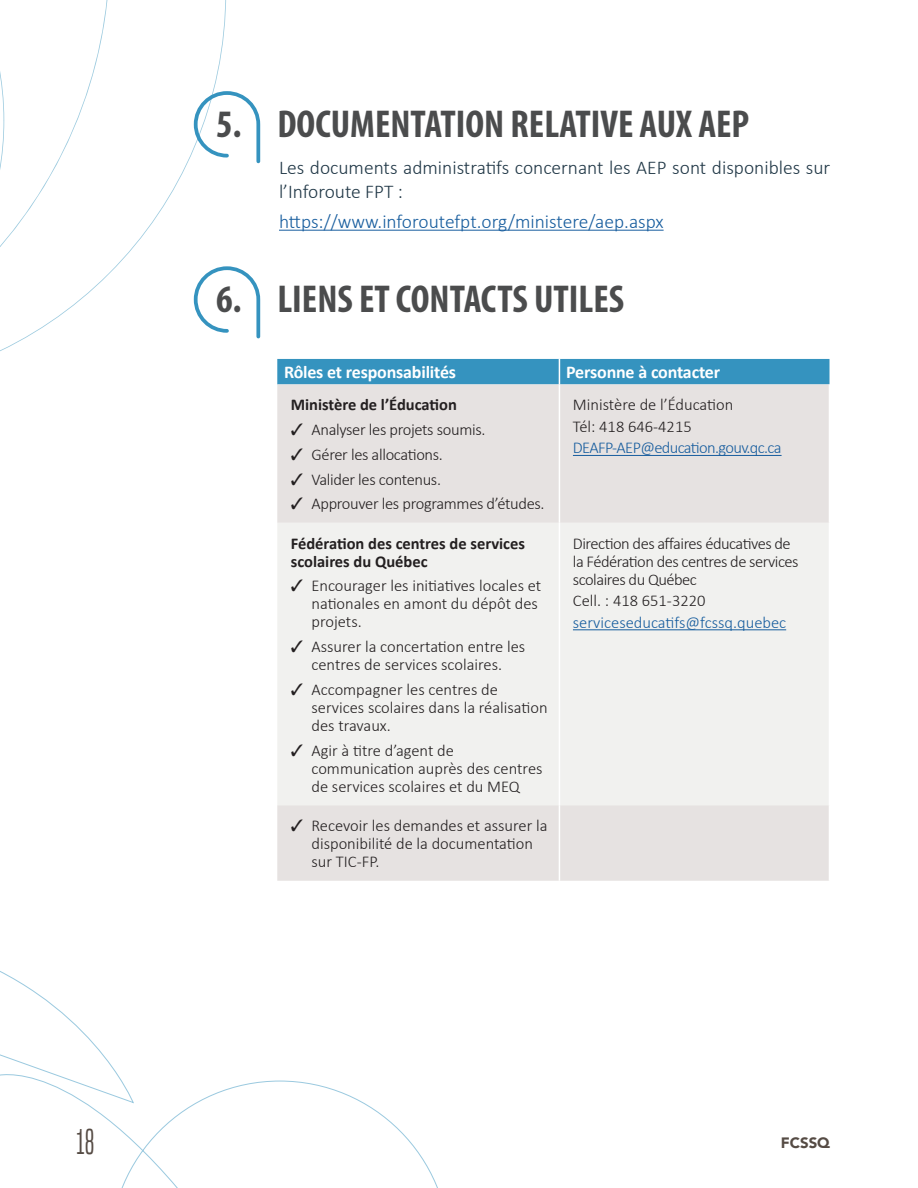
<style>
.page{position:relative;width:918px;height:1188px;background:#fff}
.page>*{position:absolute;margin:0;border:0;box-sizing:border-box;transform-origin:0 0}
.t1{font:700 condensed 39px "Myriad Pro";color:#4b4c4d}
.t2{font:33px "Built Titling Lt";color:#554b44}
.Corps_du_texte{font:300 19.5px/23.4px "Calibri";color:#203746}
.Hyperlien{font:300 19.5px "Calibri";color:#175d9e}
.titre_tableau{font:700 18px "Calibri";letter-spacing:-.01em;color:#fff}
.Tableau-Corps_du_tex{font:300 16.5px/18px "Calibri";color:#231f20}
.Tableau-Corps_du_tex-2{font:300 16.5px "Calibri";letter-spacing:-.02em;color:#231f20}
.Tableau-Corps_du_tex-3{font:300 16.5px/18px "Calibri";letter-spacing:-.03em;color:#231f20}
.Tableau-Corps_du_tex-4{font:700 16.5px/18px "Calibri";color:#231f20}
.Tableau-Corps_du_tex-5{font:300 16.5px "Calibri";letter-spacing:-.04em;color:#175d9e}
.Tableau-Corps_du_tex-6{font:300 16.5px "Calibri";letter-spacing:-.01em;color:#175d9e}
.t3{font:900 15px "Avenir";color:#554b44}
</style>
<div class="page">
<svg style="left:0;top:971px;width:438px;height:217px"></svg>
<svg style="left:0;top:0;width:226px;height:351px"></svg>
<hr style="left:279px;top:230px;width:385px;height:1px;background:#175d9e">
<div style="left:277px;top:384px;width:552px;height:497px;background:#e6e2e1"></div>
<div style="left:277px;top:523px;width:552px;height:282px;background:#f1f1ef"></div>
<div style="left:277px;top:359px;width:553px;height:25px;background:#3593bf"></div>
<hr style="left:559px;top:384px;width:1px;height:139px;background:#fff">
<hr style="left:559px;top:523px;width:1px;height:282px;background:#fff">
<hr style="left:559px;top:805px;width:1px;height:76px;background:#fff">
<hr style="left:573px;top:455px;width:209px;height:1px;background:#175d9e">
<hr style="left:573px;top:629px;width:213px;height:1px;background:#175d9e">
<svg style="left:192px;top:89px;width:69px;height:76px"></svg>
<svg style="left:192px;top:264px;width:69px;height:76px"></svg>
<p class="t1" style="left:216px;top:100px;width:535px">5. DOCUMENTATION RELATIVE AUX AEP</p>
<p class="Corps_du_texte" style="left:279px;top:155px;width:553px">Les documents administratifs concernant les AEP sont disponibles sur l’Inforoute FPT :</p>
<p class="Hyperlien" style="left:279px;top:209px;width:386px">https://www.inforoutefpt.org/ministere/aep.aspx</p>
<p class="t1" style="left:216px;top:275px;width:410px">6. LIENS ET CONTACTS UTILES</p>
<p class="titre_tableau" style="left:284px;top:361px;width:174px">Rôles et responsabilités</p>
<p class="titre_tableau" style="left:566px;top:361px;width:155px">Personne à contacter</p>
<p class="Tableau-Corps_du_tex-4" style="left:291px;top:396px;width:168px">Ministère de l’Éducation</p>
<p class="Tableau-Corps_du_tex-2" style="left:291px;top:419px;width:196px">✓ Analyser les projets soumis.</p>
<p class="Tableau-Corps_du_tex-2" style="left:291px;top:444px;width:154px">✓ Gérer les allocations.</p>
<p class="Tableau-Corps_du_tex-2" style="left:291px;top:469px;width:152px">✓ Valider les contenus.</p>
<p class="Tableau-Corps_du_tex-2" style="left:291px;top:494px;width:255px">✓ Approuver les programmes d’études.</p>
<p class="Tableau-Corps_du_tex" style="left:573px;top:395px;width:162px">Ministère de l’Éducation</p>
<p class="Tableau-Corps_du_tex" style="left:573px;top:417px;width:120px">Tél: 418 646-4215</p>
<p class="Tableau-Corps_du_tex-5" style="left:573px;top:438px;width:210px">DEAFP-AEP@education.gouv.qc.ca</p>
<p class="Tableau-Corps_du_tex-4" style="left:291px;top:534px;width:236px">Fédération des centres de services scolaires du Québec</p>
<p class="Tableau-Corps_du_tex" style="left:311px;top:576px;width:231px;text-indent:-21px">✓ Encourager les initiatives locales et nationales en amont du dépôt des projets.</p>
<p class="Tableau-Corps_du_tex" style="left:291px;top:637px;width:236px;text-align:center">✓ Assurer la concertation entre les centres de services scolaires.</p>
<p class="Tableau-Corps_du_tex" style="left:311px;top:680px;width:238px;text-indent:-21px">✓ Accompagner les centres de services scolaires dans la réalisation des travaux.</p>
<p class="Tableau-Corps_du_tex" style="left:311px;top:740px;width:233px;text-indent:-21px">✓ Agir à titre d’agent de communication auprès des centres de services scolaires et du MEQ</p>
<p class="Tableau-Corps_du_tex" style="left:311px;top:816px;width:238px;text-indent:-21px">✓ Recevoir les demandes et assurer la disponibilité de la documentation sur TIC-FP.</p>
<p class="Tableau-Corps_du_tex-3" style="left:573px;top:533px;width:227px">Direction des affaires éducatives de la Fédération des centres de services scolaires du Québec</p>
<p class="Tableau-Corps_du_tex" style="left:573px;top:591px;width:134px">Cell. : 418 651-3220</p>
<p class="Tableau-Corps_du_tex-6" style="left:573px;top:612px;width:215px">serviceseducatifs@fcssq.quebec</p>
<h2 class="t2" style="left:76px;top:1122px;width:19px">18</h2>
<p class="t3" style="left:781px;top:1130px;width:51px">FCSSQ</p>
</div>
